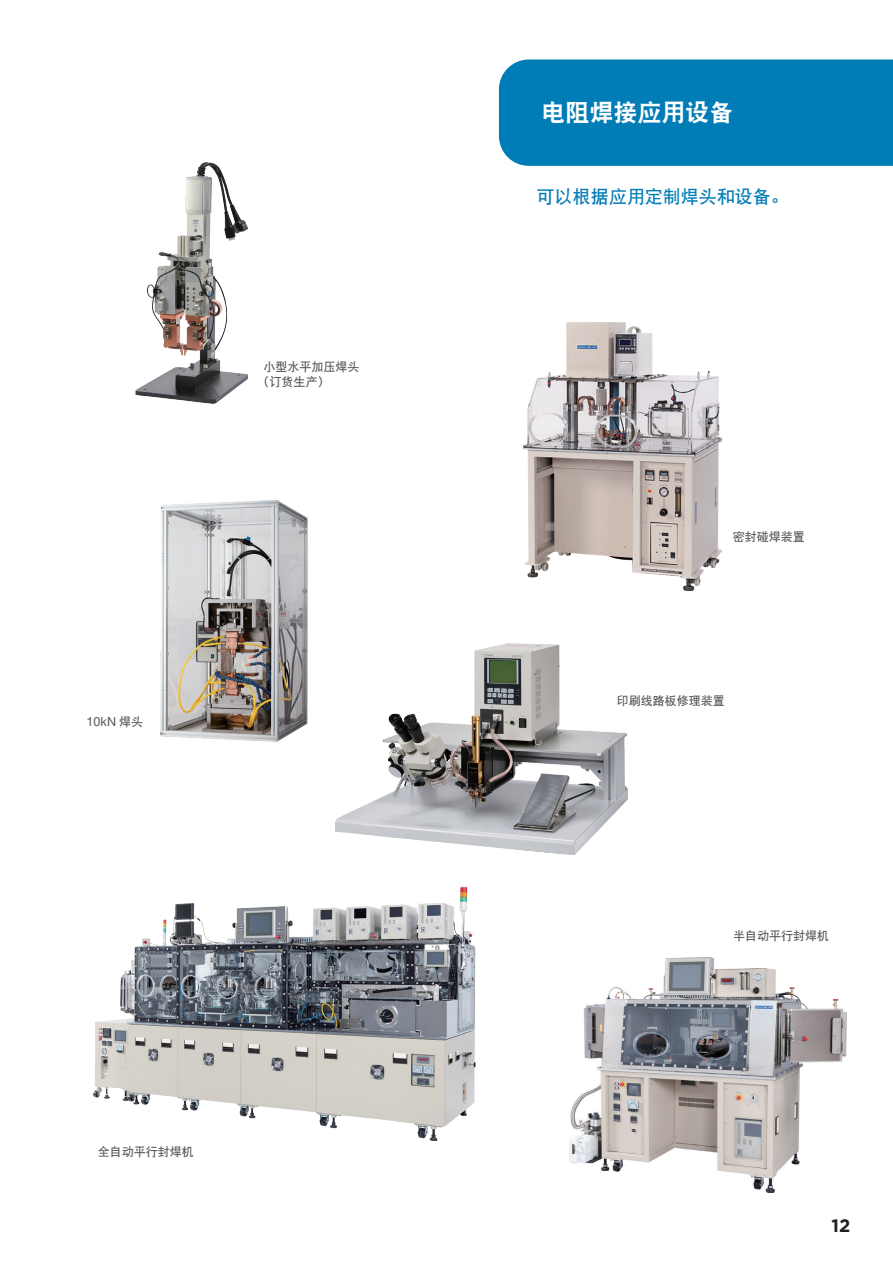
<style>
.page{position:relative;width:893px;height:1263px;background:#fff}
.page>*{position:absolute;margin:0;border:0;box-sizing:border-box;transform-origin:0 0}
.t1{font:24px "DF Hei GB W9";color:#fff}
.t2{font:18px "DF Hei GB W7";color:#007cb6}
.t3{font:700 18px "Gotham";color:#231f20}
.t4{font:12.6px "Helvetica Neue LT Std";color:#57585a}
.t5{font:12px/15px "DF Hei GB W7";color:#57585a}
.s1{font-family:"DF Hei GB W7";font-size:12px}
</style>
<div class="page">
<div style="left:499px;top:60px;width:394px;height:106px;background:#007cb6"></div>
<img style="left:135px;top:162px;width:114px;height:242px">
<img style="left:523px;top:322px;width:198px;height:268px">
<img style="left:336px;top:644px;width:291px;height:210px">
<img style="left:160px;top:500px;width:148px;height:242px">
<img style="left:93px;top:887px;width:383px;height:253px">
<img style="left:570px;top:958px;width:276px;height:235px">
<p class="t5" style="left:258px;top:359px;width:103px;text-indent:6px">小型水平加压焊头（订货生产）</p>
<p class="t4" style="left:87px;top:714px;width:58px">10kN <span class="s1">焊头</span></p>
<p class="t5" style="left:98px;top:1144px;width:97px">全自动平行封焊机</p>
<h1 class="t1" style="left:541px;top:100px;width:193px">电阻焊接应用设备</h1>
<h2 class="t2" style="left:537px;top:187px;width:254px">可以根据应用定制焊头和设备。</h2>
<p class="t5" style="left:733px;top:529px;width:73px">密封碰焊装置</p>
<p class="t5" style="left:617px;top:693px;width:109px">印刷线路板修理装置</p>
<p class="t5" style="left:733px;top:928px;width:97px">半自动平行封焊机</p>
<h2 class="t3" style="left:832px;top:1215px;width:20px">12</h2>
</div>
